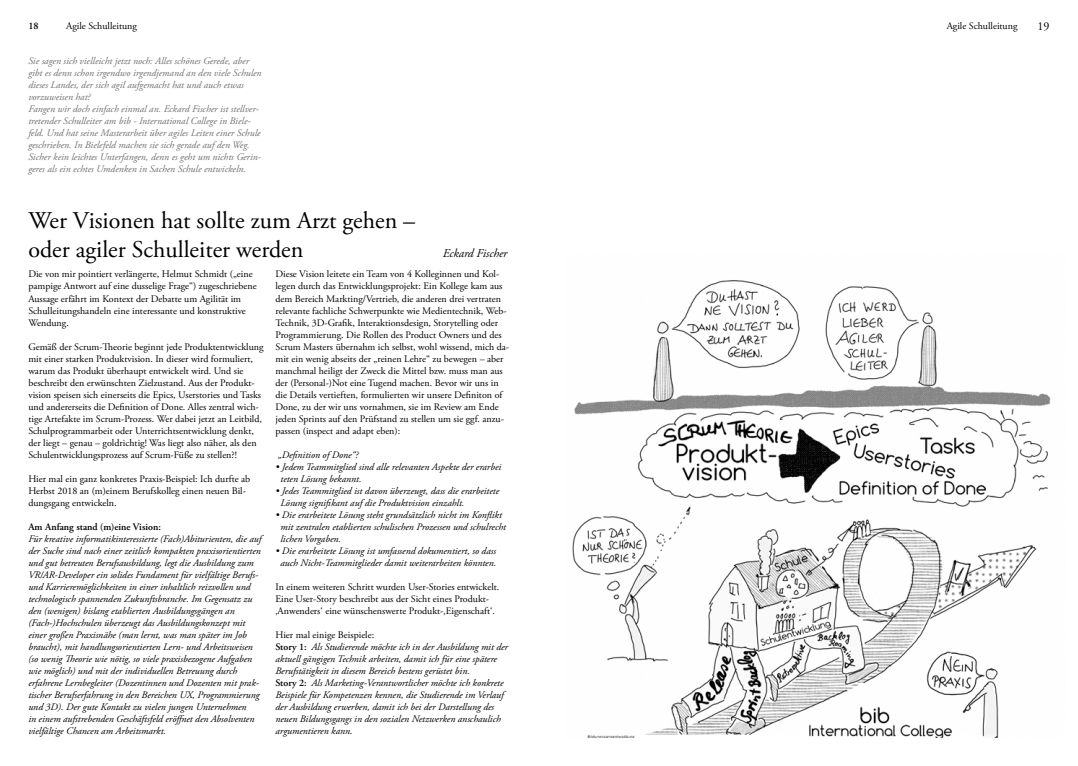
<style>
.page{position:relative;width:1078px;height:766px;background:#fff}
.page>*{position:absolute;margin:0;border:0;box-sizing:border-box;transform-origin:0 0}
.t1{font:24px/28.8px "Adobe Garamond Pro";color:#000}
.t2{font:italic 12px "Adobe Garamond Pro";color:#000}
.t3{font:12px "Adobe Garamond Pro";color:#000}
.t4{font:italic 10px/12px "Adobe Garamond Pro";color:#000}
.t5{font:10px/12px "Adobe Garamond Pro";color:#000}
.t6{font:italic 10px/12px "Adobe Garamond Pro";color:#707173}
.t7{font:600 10px "Adobe Garamond Pro";color:#000}
.s1{font-style:normal}
.s2{font-weight:600;font-style:normal}
</style>
<div class="page">
<img style="left:572px;top:280px;width:479px;height:457px">
<p class="t5" style="left:66px;top:20px;width:72px">Agile Schulleitung</p>
<p class="t5" style="left:946px;top:20px;width:72px">Agile Schulleitung</p>
<p class="t7" style="left:28px;top:20px;width:11px">18</p>
<p class="t3" style="left:1037px;top:19px;width:13px">19</p>
<p class="t6" style="left:28px;top:55px;width:235px">Sie sagen sich vielleicht jetzt noch: Alles schönes Gerede, aber gibt es denn schon irgendwo irgendjemand an den viele Schulen dieses Landes, der sich agil aufgemacht hat und auch etwas vorzuweisen hat?<br>Fangen wir doch einfach einmal an. Eckard Fischer ist stellver&shy;tretender Schulleiter am bib - International College in Biele&shy;feld. Und hat seine Masterarbeit über agiles Leiten einer Schule geschrieben. In Bielefeld machen sie sich gerade auf den Weg.<br>Sicher kein leichtes Unterfangen, denn es geht um nichts Gerin&shy;geres als ein echtes Umdenken in Sachen Schule entwickeln.</p>
<h1 class="t1" style="left:28px;top:207px;width:388px">Wer Visionen hat sollte zum Arzt gehen – oder agiler Schulleiter werden</h1>
<p class="t2" style="left:442px;top:246px;width:66px">Eckard Fischer</p>
<p class="t5" style="left:28px;top:268px;width:230px">Die von mir pointiert verlängerte, Helmut Schmidt („eine pampige Antwort auf eine dusselige Frage“) zugeschriebene Aussage erfährt im Kontext der Debatte um Agilität im Schulleitungshandeln eine interessante und konstruktive Wendung.</p>
<p class="t5" style="left:28px;top:340px;width:236px">Gemäß der Scrum-Theorie beginnt jede Produktentwicklung mit einer starken Produktvision. In dieser wird formuliert, warum das Produkt überhaupt entwickelt wird. Und sie beschreibt den erwünschten Zielzustand. Aus der Produkt&shy;vision speisen sich einerseits die Epics, Userstories und Tasks und andererseits die Definition of Done. Alles zentral wich&shy;tige Artefakte im Scrum-Prozess. Wer dabei jetzt an Leitbild, Schulprogrammarbeit oder Unterrichtsentwicklung denkt, der liegt – genau – goldrichtig! Was liegt also näher, als den Schulentwicklungsprozess auf Scrum-Füße zu stellen?!</p>
<p class="t5" style="left:28px;top:472px;width:223px">Hier mal ein ganz konkretes Praxis-Beispiel: Ich durfte ab<br>Herbst 2018 an (m)einem Berufskolleg einen neuen Bil&shy;dungsgang entwickeln.</p>
<p class="t7" style="left:28px;top:520px;width:134px">Am Anfang stand (m)eine Vision:</p>
<p class="t4" style="left:28px;top:532px;width:234px">Für kreative informatikinteressierte (Fach)Abiturienten, die auf der Suche sind nach einer zeitlich kompakten praxisorientierten und gut betreuten Berufsausbildung, legt die Ausbildung zum VR/AR-Developer ein solides Fundament für vielfältige Berufs&shy;und Karrieremöglichkeiten in einer inhaltlich reizvollen und technologisch spannenden Zukunftsbranche. Im Gegensatz zu den (wenigen) bislang etablierten Ausbildungsgängen an (Fach-)Hochschulen überzeugt das Ausbildungskonzept mit einer großen Praxisnähe (man lernt, was man später im Job braucht), mit handlungsorientierten Lern- und Arbeitsweisen (so wenig Theorie wie nötig, so viele praxisbezogene Aufgaben wie möglich) und mit der individuellen Betreuung durch erfahrene Lernbegleiter (Dozentinnen und Dozenten mit prak&shy;tischer Berufserfahrung in den Bereichen UX, Programmierung und 3D). Der gute Kontakt zu vielen jungen Unternehmen<br>in einem aufstrebenden Geschäftsfeld eröffnet den Absolventen vielfältige Chancen am Arbeitsmarkt.</p>
<p class="t5" style="left:275px;top:268px;width:235px">Diese Vision leitete ein Team von 4 Kolleginnen und Kol&shy;legen durch das Entwicklungsprojekt: Ein Kollege kam aus dem Bereich Markting/Vertrieb, die anderen drei vertraten relevante fachliche Schwerpunkte wie Medientechnik, Web-Technik, 3D-Grafik, Interaktionsdesign, Storytelling oder Programmierung. Die Rollen des Product Owners und des Scrum Masters übernahm ich selbst, wohl wissend, mich da&shy;mit ein wenig abseits der „reinen Lehre“ zu bewegen – aber manchmal heiligt der Zweck die Mittel bzw. muss man aus der (Personal-)Not eine Tugend machen. Bevor wir uns in die Details vertieften, formulierten wir unsere Definiton of Done, zu der wir uns vornahmen, sie im Review am Ende jeden Sprints auf den Prüfstand zu stellen um sie ggf. anzu&shy;passen (inspect and adapt eben):</p>
<p class="t4" style="left:278px;top:448px;width:82px">„Definition of Done“?</p>
<p class="t4" style="left:280px;top:460px;width:222px;text-indent:-5px">• Jedem Teammitglied sind alle relevanten Aspekte der erarbei teten Lösung bekannt.</p>
<p class="t4" style="left:280px;top:484px;width:220px;text-indent:-5px">• Jedes Teammitglied ist davon überzeugt, dass die erarbeitete<br>Lösung signifikant auf die Produktvision einzahlt.</p>
<p class="t4" style="left:280px;top:508px;width:227px;text-indent:-5px">• Die erarbeitete Lösung steht grundsätzlich nicht im Konflikt mit zentralen etablierten schulischen Prozessen und schulrecht lichen Vorgaben.</p>
<p class="t4" style="left:275px;top:544px;width:222px;text-align:center">• Die erarbeitete Lösung ist umfassend dokumentiert, so dass auch Nicht-Teammitglieder damit weiterarbeiten könnten.</p>
<p class="t5" style="left:275px;top:580px;width:225px">In einem weiteren Schritt wurden User-Stories entwickelt.<br>Eine User-Story beschreibt aus der Sicht eines Produkt-‚Anwenders‘ eine wünschenswerte Produkt-‚Eigenschaft‘.</p>
<p class="t4" style="left:275px;top:628px;width:234px"><span class="s1">Hier mal einige Beispiele:<br></span><span class="s2">Story 1:</span> Als Studierende möchte ich in der Ausbildung mit der aktuell gängigen Technik arbeiten, damit ich für eine spätere Berufstätigkeit in diesem Bereich bestens gerüstet bin.<br><span class="s2">Story 2:</span> Als Marketing-Verantwortlicher möchte ich konkrete Beispiele für Kompetenzen kennen, die Studierende im Verlauf der Ausbildung erwerben, damit ich bei der Darstellung des neuen Bildungsgangs in den sozialen Netzwerken anschaulich argumentieren kann.</p>
</div>
